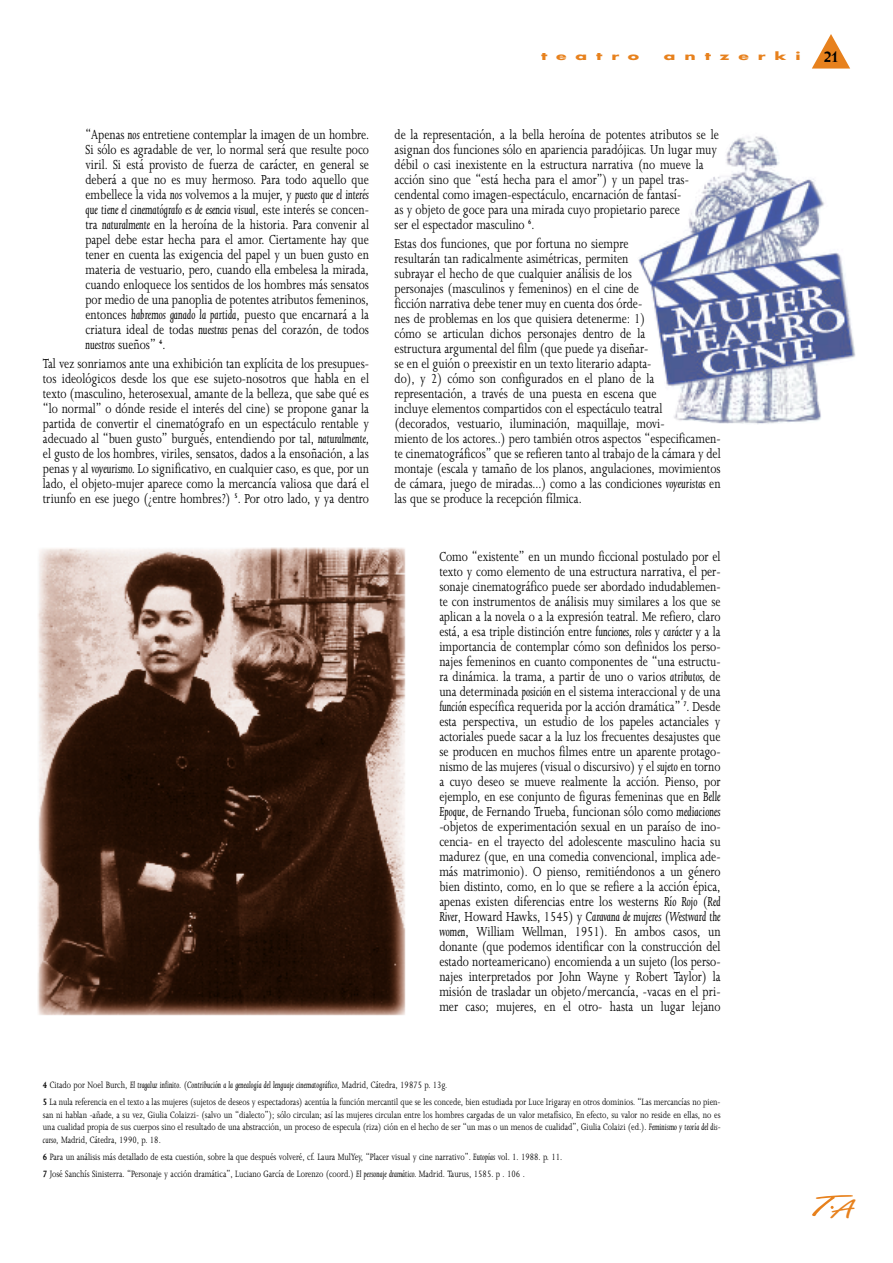
<style>
.page{position:relative;width:893px;height:1263px;background:#fff}
.page>*{position:absolute;margin:0;border:0;box-sizing:border-box;transform-origin:0 0}
.t1{font:28.8px "Freestyle Script";color:#e7811d;scale:2.18 1}
.t2{font:15px/15px "Joanna";color:#000;text-align:justify;scale:.8 1}
.t3{font:700 15px "Cg Athenaeum";color:#000}
.t4{font:10.5px/16.8px "Joanna";color:#000;scale:.8 1}
.t5{font:700 10.5px "Futura";letter-spacing:.52em;color:#e7811d;scale:1.64 1}
.s1{font-style:italic}
.s2{font-weight:700}
</style>
<div class="page">
<svg style="left:812px;top:34px;width:38px;height:35px"></svg>
<img style="left:638px;top:136px;width:218px;height:288px">
<img style="left:37px;top:547px;width:369px;height:469px">
<p class="t5" style="left:541px;top:52px;width:61px">teatro</p>
<p class="t5" style="left:663px;top:52px;width:85px">antzerki</p>
<p class="t3" style="left:824px;top:51px;width:15px">21</p>
<p class="t2" style="left:85px;top:128px;width:356px">“Apenas <span class="s1">nos</span> entretiene contemplar la imagen de un hombre.<br>Si sólo es agradable de ver, lo normal será que resulte poco viril. Si está provisto de fuerza de carácter, en general se deberá a que no es muy hermoso. Para todo aquello que embellece la vida <span class="s1">nos</span> volvemos a la mujer, y <span class="s1">puesto que el interés que tiene el cinematógrafo es de esencia visual</span>, este interés se concen&shy;tra <span class="s1">naturalmente</span> en la heroína de la historia. Para convenir al papel debe estar hecha para el amor. Ciertamente hay que tener en cuenta las exigencia del papel y un buen gusto en materia de vestuario, pero, cuando ella embelesa la mirada, cuando enloquece los sentidos de los hombres más sensatos por medio de una panoplia de potentes atributos femeninos, entonces <span class="s1">habremos ganado la partida</span>, puesto que encarnará a la criatura ideal de todas <span class="s1">nuestras</span> penas del corazón, de todos <span class="s1">nuestros</span> sueños” <sup>4</sup>.</p>
<p class="t2" style="left:43px;top:358px;width:409px">Tal vez sonriamos ante una exhibición tan explícita de los presupues&shy;tos ideológicos desde los que ese sujeto-nosotros que habla en el texto (masculino, heterosexual, amante de la belleza, que sabe qué es “lo normal” o dónde reside el interés del cine) se propone ganar la partida de convertir el cinematógrafo en un espectáculo rentable y adecuado al “buen gusto” burgués, entendiendo por tal, <span class="s1">naturalmente, </span>el gusto de los hombres, viriles, sensatos, dados a la ensoñación, a las penas y al <span class="s1">voyeurismo.</span> Lo significativo, en cualquier caso, es que, por un lado, el objeto-mujer aparece como la mercancía valiosa que dará el triunfo en ese juego (¿entre hombres?) <sup>5</sup>. Por otro lado, y ya dentro</p>
<p class="t2" style="left:394px;top:128px;width:407px;text-align:left">de la representación, a la bella heroína de potentes atributos se le asignan dos funciones sólo en apariencia paradójicas. Un lugar muy débil o casi inexistente en la estructura narrativa (no mueve la acción sino que “está hecha para el amor”) y un papel tras&shy;cendental como imagen-espectáculo, encarnación de fantasí-<br>as y objeto de goce para una mirada cuyo propietario parece<br>ser el espectador masculino <sup>6</sup>.</p>
<p class="t2" style="left:394px;top:238px;width:409px;text-align:left">Estas dos funciones, que por fortuna no siempre<br>resultarán tan radicalmente asimétricas, permiten<br>subrayar el hecho de que cualquier análisis de los<br>personajes (masculinos y femeninos) en el cine de<br>ficción narrativa debe tener muy en cuenta dos órde-<br>nes de problemas en los que quisiera detenerme: 1)<br>cómo se articulan dichos personajes dentro de la<br>estructura argumental del film (que puede ya diseñar-<br>se en el guión o preexistir en un texto literario adapta-<br>do), y 2) cómo son configurados en el plano de la representación, a través de una puesta en escena que<br>incluye elementos compartidos con el espectáculo teatral (decorados, vestuario, iluminación, maquillaje, movi-<br>miento de los actores..) pero también otros aspectos “especificamen&shy;te cinematográficos” que se refieren tanto al trabajo de la cámara y del montaje (escala y tamaño de los planos, angulaciones, movimientos de cámara, juego de miradas...) como a las condiciones <span class="s1">voyeuristas</span> en las que se produce la recepción fílmica.</p>
<p class="t2" style="left:439px;top:550px;width:353px">Como “existente” en un mundo ficcional postulado por el texto y como elemento de una estructura narrativa, el per&shy;sonaje cinematográfico puede ser abordado indudablemen&shy;te con instrumentos de análisis muy similares a los que se aplican a la novela o a la expresión teatral. Me refiero, claro está, a esa triple distinción entre <span class="s1">funciones, roles</span> y <span class="s1">carácter</span> y a la importancia de contemplar cómo son definidos los perso&shy;najes femeninos en cuanto componentes de “una estructu&shy;ra dinámica. la trama, a partir de uno o varios <span class="s1">atributos,</span> de una determinada <span class="s1">posición</span> en el sistema interaccional y de una <span class="s1">función</span> específica requerida por la acción dramática” <sup>7</sup>. Desde esta perspectiva, un estudio de los papeles actanciales y actoriales puede sacar a la luz los frecuentes desajustes que se producen en muchos filmes entre un aparente protago&shy;nismo de las mujeres (visual o discursivo) y el <span class="s1">sujeto</span> en torno a cuyo deseo se mueve realmente la acción. Pienso, por ejemplo, en ese conjunto de figuras femeninas que en <span class="s1">Belle Epoque</span>, de Fernando Trueba, funcionan sólo como <span class="s1">mediaciones </span>-objetos de experimentación sexual en un paraíso de ino&shy;cencia- en el trayecto del adolescente masculino hacia su madurez (que, en una comedia convencional, implica ade&shy;más matrimonio). O pienso, remitiéndonos a un género bien distinto, como, en lo que se refiere a la acción épica, apenas existen diferencias entre los westerns <span class="s1">Río Rojo</span> (<span class="s1">Red River</span>, Howard Hawks, 1545) y <span class="s1">Caravana de mujeres</span> (<span class="s1">Westward the women</span>, William Wellman, 1951). En ambos casos, un donante (que podemos identificar con la construcción del estado norteamericano) encomienda a un sujeto (los perso&shy;najes interpretados por John Wayne y Robert Taylor) la misión de trasladar un objeto/mercancía, -vacas en el pri&shy;mer caso; mujeres, en el otro- hasta un lugar lejano</p>
<p class="t4" style="left:43px;top:1078px;width:848px"><span class="s2">4</span> Citado por Noel Burch, <span class="s1">El tragaluz infinito</span>. (<span class="s1">Contribución a la genealogía del lenguaje cinematográfico</span>, Madrid, Cátedra, 19875 p. 13g.<br><span class="s2">5</span> La nula referencia en el texto a las mujeres (sujetos de deseos y espectadoras) acentúa la función mercantil que se les concede, bien estudiada por Luce Irigaray en otros dominios. “Las mercancías no pien-</p>
<p class="t4" style="left:43px;top:1109px;width:848px;line-height:12.6px;text-align:justify">san ni hablan -añade, a su vez, Giulia Colaizzi- (salvo un “dialecto”); sólo circulan; así las mujeres circulan entre los hombres cargadas de un valor metafísico, En efecto, su valor no reside en ellas, no es una cualidad propia de sus cuerpos sino el resultado de una abstracción, un proceso de especula (riza) ción en el hecho de ser “un mas o un menos de cualidad”, Giulia Colaizi (ed.). <span class="s1">Feminismo y teoría del dis&shy;curso</span>, Madrid, Cátedra, 1990, p. 18.</p>
<p class="t4" style="left:43px;top:1149px;width:650px"><span class="s2">6</span> Para un análisis más detallado de esta cuestión, sobre la que después volveré, cf. Laura MulYey, “Placer visual y cine narrativo”. <span class="s1">Eutopías</span> vol. 1. 1988. p. 11.<br><span class="s2">7</span> José Sanchís Sinisterra. “Personaje y acción dramática”, Luciano García de Lorenzo (coord.) <span class="s1">El personaje dramático.</span> Madrid. Taurus, 1585. p . 106 .</p>
<h1 class="t1" style="left:807px;top:1197px;width:22px">T<sub>A</sub></h1>
</div>
